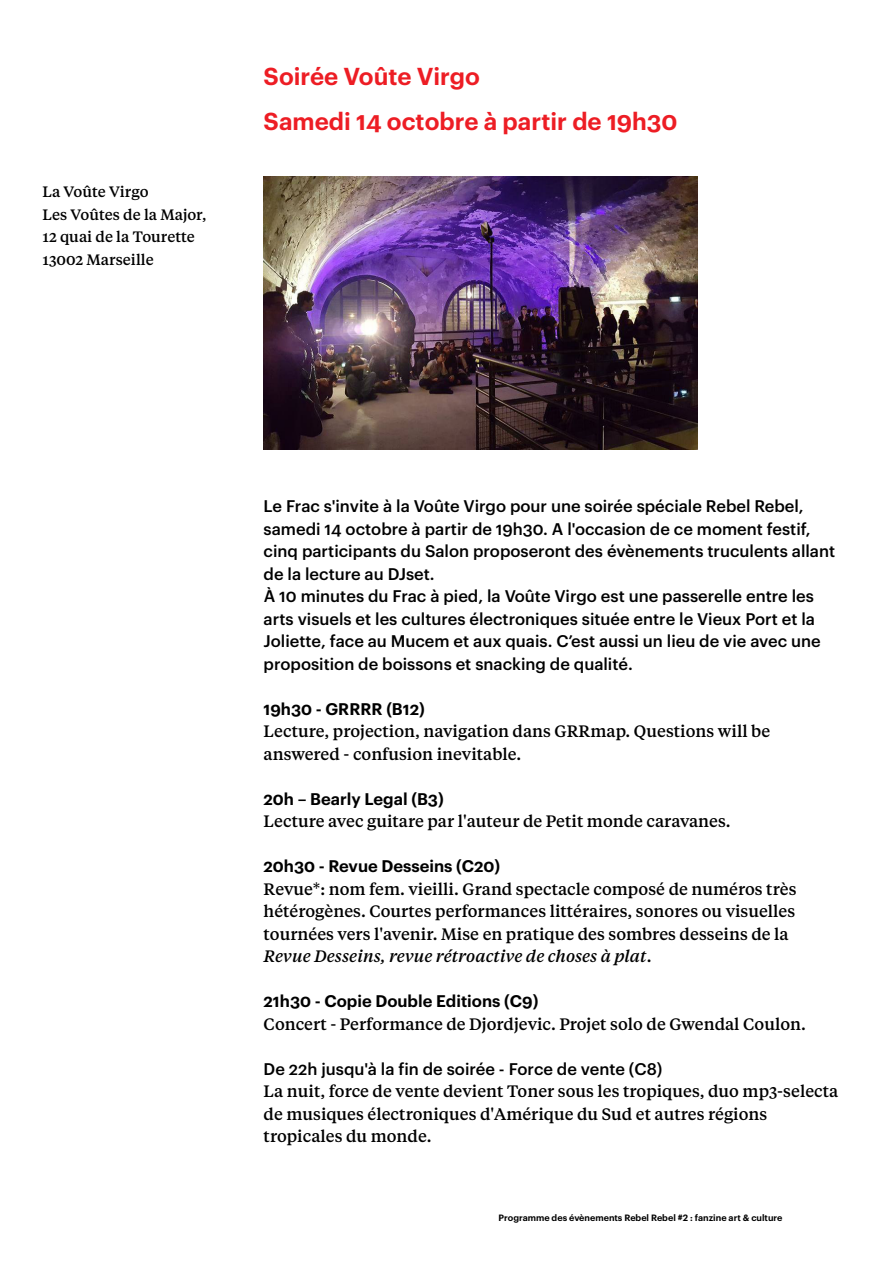
<style>
.page{position:relative;width:893px;height:1263px;background:#fff}
.page>*{position:absolute;margin:0;border:0;box-sizing:border-box;transform-origin:0 0}
.t1{font:600 24px/45px "Graphik";color:#ed1d24}
.t2{font:500 16.5px/22.5px "Tiempos Text";color:#000}
.t3{font:500 16.5px/22.5px "Graphik";color:#000}
.t4{font:600 16.5px "Graphik";color:#000}
.t5{font:500 15px/22.5px "Tiempos Text";color:#000}
.t6{font:600 9px "Graphik";color:#000}
.s1{font-style:italic}
</style>
<div class="page">
<img style="left:264px;top:176px;width:434px;height:274px">
<p class="t5" style="left:43px;top:180px;width:166px">La Voûte Virgo<br>Les Voûtes de la Major,<br>12 quai de la Tourette<br>13002 Marseille</p>
<h1 class="t1" style="left:264px;top:51px;width:415px">Soirée Voûte Virgo<br>Samedi 14 octobre à partir de 19h30</h1>
<p class="t3" style="left:264px;top:493px;width:573px">Le Frac s'invite à la Voûte Virgo pour une soirée spéciale Rebel Rebel, samedi 14 octobre à partir de 19h30. A l'occasion de ce moment festif, cinq participants du Salon proposeront des évènements truculents allant de la lecture au DJset.<br>à 10 minutes du Frac à pied, la Voûte Virgo est une passerelle entre les arts visuels et les cultures électroniques située entre le Vieux Port et la Joliette, face au Mucem et aux quais. C’est aussi un lieu de vie avec une proposition de boissons et snacking de qualité.</p>
<p class="t4" style="left:264px;top:696px;width:163px">19h30 - GRRRR (B12)</p>
<p class="t2" style="left:264px;top:719px;width:508px">Lecture, projection, navigation dans GRRmap. Questions will be answered - confusion inevitable.</p>
<p class="t4" style="left:264px;top:786px;width:181px">20h – Bearly Legal (B3)</p>
<p class="t2" style="left:264px;top:809px;width:469px">Lecture avec guitare par l'auteur de Petit monde caravanes.</p>
<p class="t4" style="left:264px;top:854px;width:238px">20h30 - Revue Desseins (C20)</p>
<p class="t2" style="left:264px;top:877px;width:534px">Revue*: nom fem. vieilli. Grand spectacle composé de numéros très hétérogènes. Courtes performances littéraires, sonores ou visuelles tournées vers l'avenir. Mise en pratique des sombres desseins de la <span class="s1">Revue Desseins, revue rétroactive de choses à plat</span>.</p>
<p class="t4" style="left:264px;top:989px;width:276px">21h30 - Copie Double Editions (C9)</p>
<p class="t2" style="left:264px;top:1012px;width:544px">Concert - Performance de Djordjevic. Projet solo de Gwendal Coulon.</p>
<p class="t3" style="left:264px;top:1056px;width:400px">De 22h jusqu'à la fin de soirée - Force de vente (C8)</p>
<p class="t2" style="left:264px;top:1079px;width:576px">La nuit, force de vente devient Toner sous les tropiques, duo mp3-selecta de musiques électroniques d'Amérique du Sud et autres régions tropicales du monde.</p>
<p class="t6" style="left:499px;top:1211px;width:285px">Programme des évènements Rebel Rebel #2 : fanzine art &amp; culture</p>
</div>
